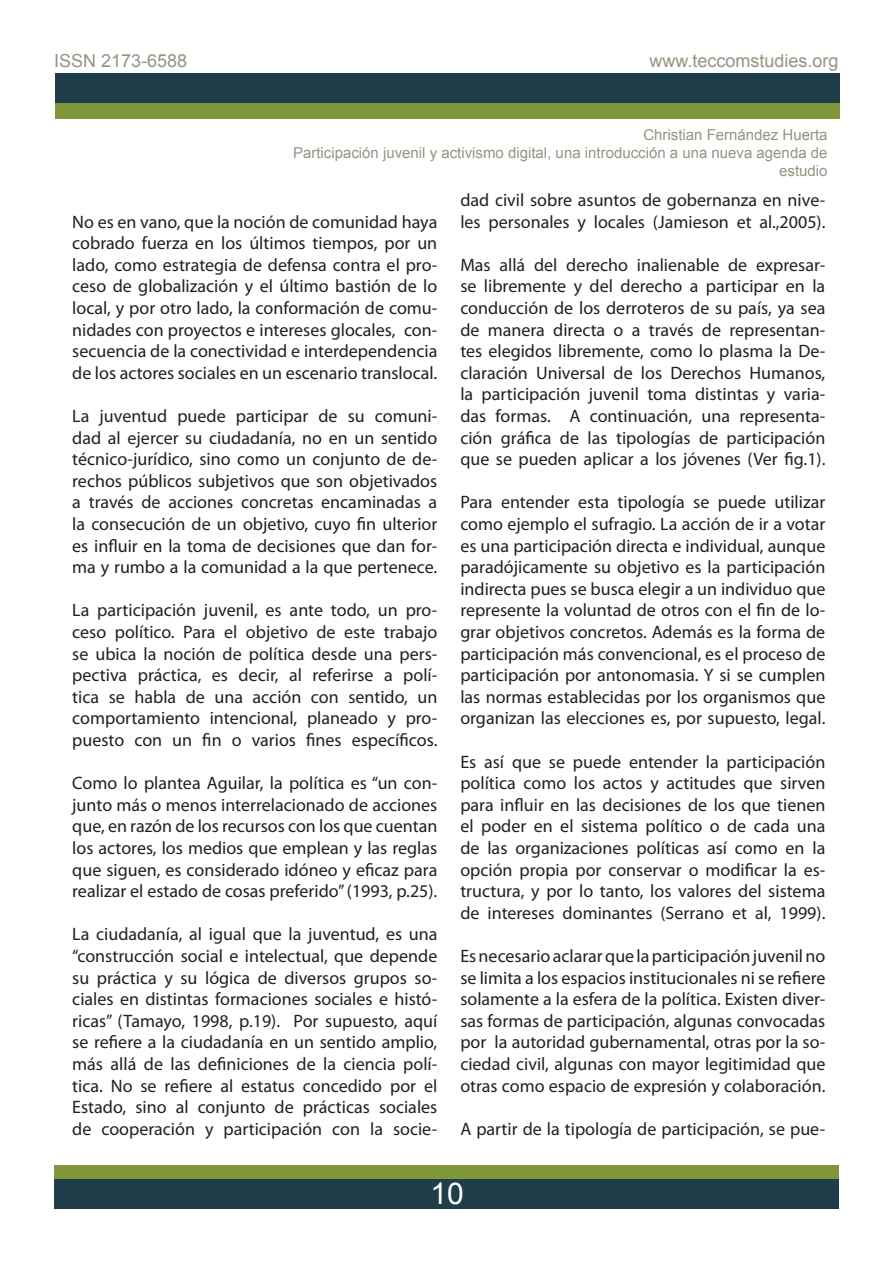
<style>
.page{position:relative;width:893px;height:1263px;background:#fff}
.page>*{position:absolute;margin:0;border:0;box-sizing:border-box;transform-origin:0 0}
.t1{font:30px "Arial";color:#fff}
.t2{font:18px/21.6px "Myriad Pro";color:#231f20;text-align:justify}
.t3{font:18px "Arial";color:#959383}
.t4{font:15px/18px "Arial";color:#959383;text-align:right}
</style>
<div class="page">
<div style="left:54px;top:1165px;width:785px;height:29px;background:#80963a"></div>
<div style="left:54px;top:1179px;width:785px;height:29px;background:#203e49"></div>
<div style="left:55px;top:90px;width:784px;height:29px;background:#80963a"></div>
<div style="left:55px;top:73px;width:784px;height:29px;background:#203e49"></div>
<p class="t3" style="left:54px;top:49px;width:135px">ISSN 2173-6588</p>
<p class="t3" style="left:649px;top:49px;width:191px">www.teccomstudies.org</p>
<p class="t4" style="left:293px;top:126px;width:536px">Christian Fernández Huerta<br>Participación juvenil y activismo digital, una introducción a una nueva agenda de estudio</p>
<p class="t2" style="left:72px;top:210px;width:367px">No es en vano, que la noción de comunidad haya cobrado fuerza en los últimos tiempos, por un lado, como estrategia de defensa contra el pro&shy;ceso de globalización y el último bastión de lo local, y por otro lado, la conformación de comu&shy;nidades con proyectos e intereses glocales, con&shy;secuencia de la conectividad e interdependencia de los actores sociales en un escenario translocal.</p>
<p class="t2" style="left:72px;top:405px;width:367px">La juventud puede participar de su comuni&shy;dad al ejercer su ciudadanía, no en un sentido técnico-jurídico, sino como un conjunto de de&shy;rechos públicos subjetivos que son objetivados a través de acciones concretas encaminadas a la consecución de un objetivo, cuyo fin ulterior es influir en la toma de decisiones que dan for&shy;ma y rumbo a la comunidad a la que pertenece.</p>
<p class="t2" style="left:72px;top:599px;width:367px">La participación juvenil, es ante todo, un pro&shy;ceso político. Para el objetivo de este trabajo se ubica la noción de política desde una pers&shy;pectiva práctica, es decir, al referirse a polí&shy;tica se habla de una acción con sentido, un comportamiento intencional, planeado y pro&shy;puesto con un fin o varios fines específicos.</p>
<p class="t2" style="left:72px;top:772px;width:367px">Como lo plantea Aguilar, la política es “un con&shy;junto más o menos interrelacionado de acciones que, en razón de los recursos con los que cuentan los actores, los medios que emplean y las reglas que siguen, es considerado idóneo y eficaz para realizar el estado de cosas preferido” (1993, p.25).</p>
<p class="t2" style="left:72px;top:923px;width:367px">La ciudadanía, al igual que la juventud, es una “construcción social e intelectual, que depende su práctica y su lógica de diversos grupos so&shy;ciales en distintas formaciones sociales e histó&shy;ricas” (Tamayo, 1998, p.19). Por supuesto, aquí se refiere a la ciudadanía en un sentido amplio, más allá de las definiciones de la ciencia polí&shy;tica. No se refiere al estatus concedido por el Estado, sino al conjunto de prácticas sociales de cooperación y participación con la socie-</p>
<p class="t2" style="left:460px;top:189px;width:367px">dad civil sobre asuntos de gobernanza en nive&shy;les personales y locales (Jamieson et al.,2005).</p>
<p class="t2" style="left:460px;top:254px;width:367px">Mas allá del derecho inalienable de expresar&shy;se libremente y del derecho a participar en la conducción de los derroteros de su país, ya sea de manera directa o a través de representan&shy;tes elegidos libremente, como lo plasma la De&shy;claración Universal de los Derechos Humanos, la participación juvenil toma distintas y varia&shy;das formas. A continuación, una representa&shy;ción gráfica de las tipologías de participación que se pueden aplicar a los jóvenes (Ver fig.1).</p>
<p class="t2" style="left:460px;top:491px;width:367px">Para entender esta tipología se puede utilizar como ejemplo el sufragio. La acción de ir a votar es una participación directa e individual, aunque paradójicamente su objetivo es la participación indirecta pues se busca elegir a un individuo que represente la voluntad de otros con el fin de lo&shy;grar objetivos concretos. Además es la forma de participación más convencional, es el proceso de participación por antonomasia. Y si se cumplen las normas establecidas por los organismos que organizan las elecciones es, por supuesto, legal.</p>
<p class="t2" style="left:460px;top:750px;width:367px">Es así que se puede entender la participación política como los actos y actitudes que sirven para influir en las decisiones de los que tienen el poder en el sistema político o de cada una de las organizaciones políticas así como en la opción propia por conservar o modificar la es&shy;tructura, y por lo tanto, los valores del sistema de intereses dominantes (Serrano et al, 1999).</p>
<p class="t2" style="left:460px;top:945px;width:367px">Es necesario aclarar que la participación juvenil no se limita a los espacios institucionales ni se refiere solamente a la esfera de la política. Existen diver&shy;sas formas de participación, algunas convocadas por la autoridad gubernamental, otras por la so&shy;ciedad civil, algunas con mayor legitimidad que otras como espacio de expresión y colaboración.</p>
<p class="t2" style="left:460px;top:1118px;width:367px">A partir de la tipología de participación, se pue-</p>
<h1 class="t1" style="left:431px;top:1174px;width:35px">10</h1>
</div>
